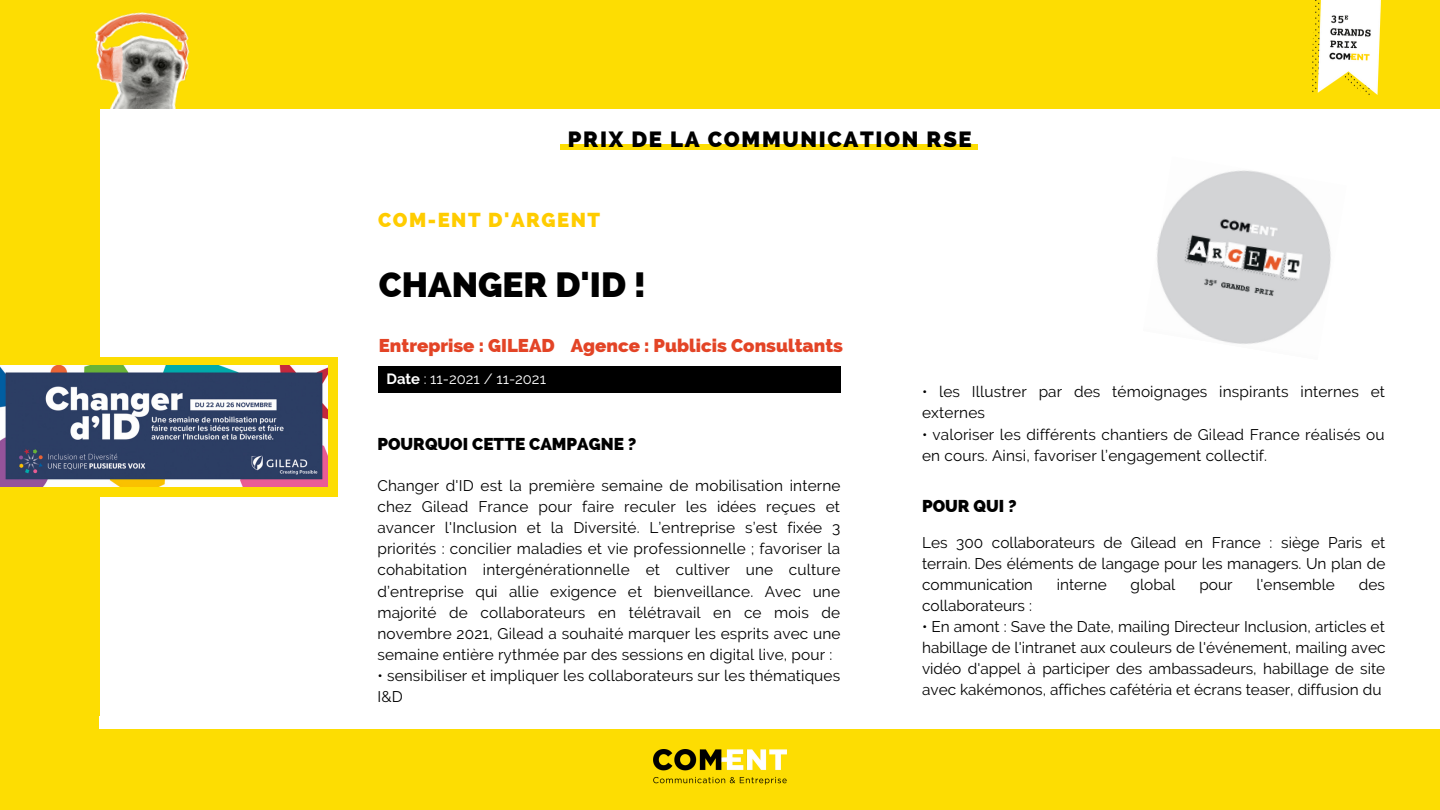
<style>
.page{position:relative;width:1440px;height:810px;background:#fddd02}
.page>*{position:absolute;margin:0;border:0;box-sizing:border-box;transform-origin:0 0}
.t1{font:800 35.1px "Raleway";color:#000}
.t2{font:800 22.1px "Raleway";letter-spacing:.075em;color:#000}
.t3{font:800 20.2px "Raleway";letter-spacing:.075em;color:#fc0}
.t4{font:800 18.6px "Raleway";color:#e34426}
.t5{font:800 17.2px "Raleway";color:#000}
.t6{font:15.4px/21.2px "Raleway";letter-spacing:.01em;color:#000;text-align:justify}
.t7{font:14.8px "Raleway";color:#fff}
.s1{font-weight:700}
</style>
<div class="page">
<img style="left:94px;top:12px;width:96px;height:97px">
<div style="left:100px;top:109px;width:1340px;height:620px;background:#fff"></div>
<div style="left:561px;top:144px;width:417px;height:6px;background:#fddd02"></div>
<div style="left:378px;top:366px;width:463px;height:27px;background:#000"></div>
<img style="left:1312px;top:0;width:69px;height:95px">
<img style="left:653px;top:750px;width:134px;height:35px">
<div style="left:0;top:357px;width:337px;height:139px;background:#fddd02"></div>
<img style="left:0;top:366px;width:328px;height:120px">
<img style="left:1157px;top:170px;width:174px;height:174px">
<p class="t2" style="left:568px;top:127px;width:405px">PRIX DE LA COMMUNICATION RSE</p>
<p class="t3" style="left:378px;top:208px;width:223px">COM-ENT D'ARGENT</p>
<p class="t1" style="left:379px;top:264px;width:268px">CHANGER D'ID !</p>
<p class="t4" style="left:379px;top:335px;width:177px">Entreprise : GILEAD</p>
<p class="t7" style="left:387px;top:370px;width:161px"><span class="s1">Date</span> : 11-2021 / 11-2021</p>
<p class="t4" style="left:571px;top:334px;width:274px">Agence : Publicis Consultants</p>
<p class="t5" style="left:377px;top:434px;width:261px">POURQUOI CETTE CAMPAGNE ?</p>
<p class="t6" style="left:377px;top:475px;width:465px">Changer d'ID est la première semaine de mobilisation interne chez Gilead France pour faire reculer les idées reçues et avancer l'Inclusion et la Diversité. L’entreprise s’est fixée 3 priorités : concilier maladies et vie professionnelle ; favoriser la cohabitation intergénérationnelle et cultiver une culture d’entreprise qui allie exigence et bienveillance. Avec une majorité de collaborateurs en télétravail en ce mois de novembre 2021, Gilead a souhaité marquer les esprits avec une semaine entière rythmée par des sessions en digital live, pour :</p>
<p class="t6" style="left:377px;top:665px;width:464px">• sensibiliser et impliquer les collaborateurs sur les thématiques<br>I&amp;D</p>
<p class="t6" style="left:922px;top:381px;width:465px">• les Illustrer par des témoignages inspirants internes et externes</p>
<p class="t6" style="left:922px;top:423px;width:464px">• valoriser les différents chantiers de Gilead France réalisés ou en cours. Ainsi, favoriser l’engagement collectif.</p>
<p class="t5" style="left:922px;top:496px;width:96px">POUR QUI ?</p>
<p class="t6" style="left:922px;top:532px;width:465px">Les 300 collaborateurs de Gilead en France : siège Paris et terrain. Des éléments de langage pour les managers. Un plan de communication</p>
<p class="t6" style="left:1057px;top:574px;width:51px">interne</p>
<p class="t6" style="left:1131px;top:574px;width:46px">global</p>
<p class="t6" style="left:1199px;top:574px;width:35px">pour</p>
<p class="t6" style="left:1256px;top:574px;width:80px">l'ensemble</p>
<p class="t6" style="left:1359px;top:574px;width:28px">des</p>
<p class="t6" style="left:922px;top:595px;width:111px">collaborateurs :</p>
<p class="t6" style="left:922px;top:616px;width:465px">• En amont : Save the Date, mailing Directeur Inclusion, articles et habillage de l'intranet aux couleurs de l'événement, mailing avec vidéo d'appel à participer des ambassadeurs, habillage de site avec kakémonos, affiches cafétéria et écrans teaser, diffusion du</p>
</div>
